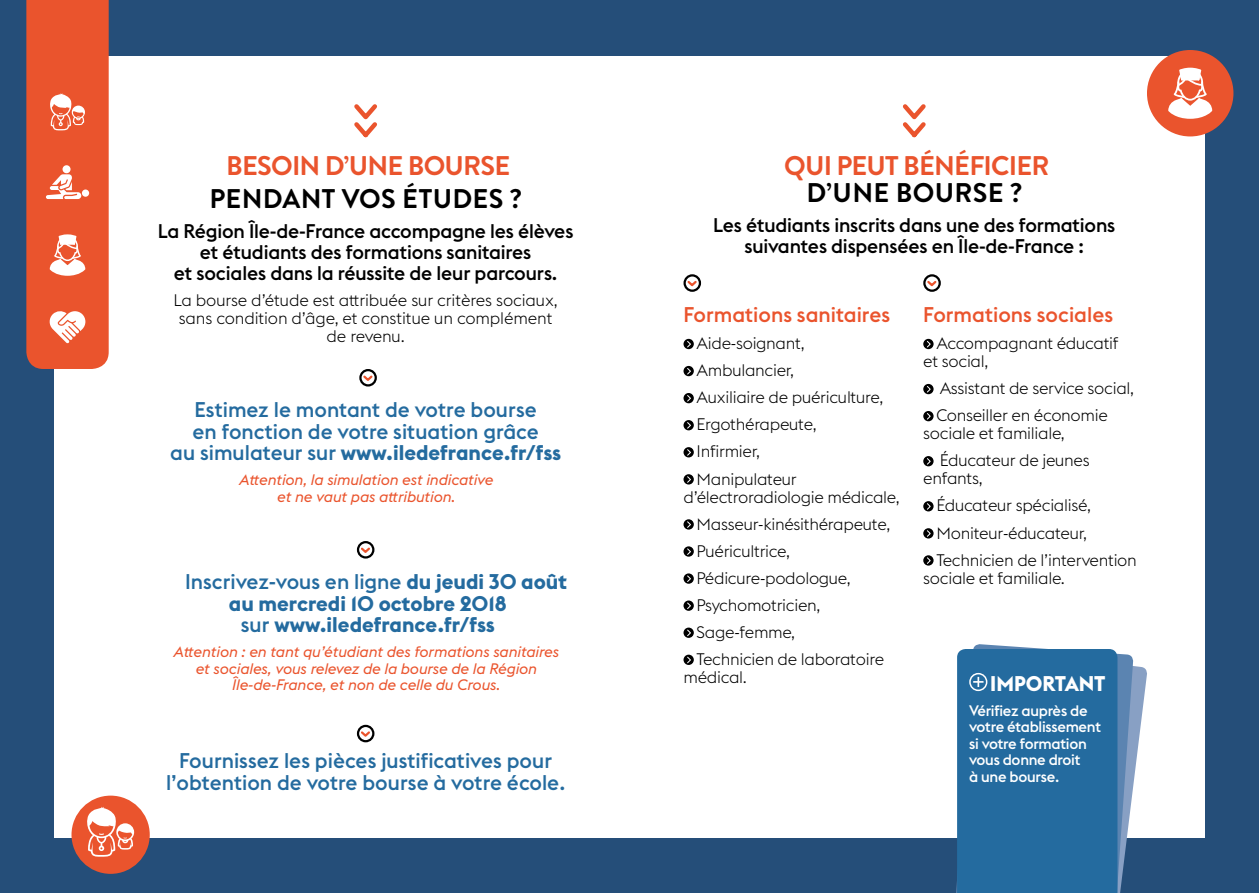
<style>
.page{position:relative;width:1259px;height:893px;background:#254e79}
.page>*{position:absolute;margin:0;border:0;box-sizing:border-box;transform-origin:0 0}
.t1{font:700 27px "Brandon Grotesque";letter-spacing:-.03em;color:#ea542d}
.t2{font:700 27px "Brandon Grotesque";letter-spacing:.01em;color:#000}
.t3{font:500 21px/21.8px "Euclid Flex";color:#246b9f;text-align:center}
.t4{font:700 21px "Euclid Flex";color:#246b9f}
.t5{font:500 21px "Euclid Flex";color:#ea542d}
.t6{font:700 21px "Euclid Flex";letter-spacing:-.005em;color:#fff}
.t7{font:500 19.5px/21px "Euclid Flex";letter-spacing:-.01em;color:#000;text-align:center}
.t8{font:300 16.5px/27px "Euclid Flex";letter-spacing:-.02em;color:#000}
.t9{font:italic 15px/16.5px "Euclid Flex";color:#ea542d;text-align:center}
.t10{font:500 15px/16.5px "Euclid Flex";letter-spacing:-.02em;color:#fff}
.s1{font-weight:700}
.s2{font-weight:500}
</style>
<div class="page">
<div style="left:54px;top:56px;width:1151px;height:782px;background:#fff"></div>
<svg style="left:354px;top:104px;width:23px;height:34px"></svg>
<svg style="left:26px;top:0;width:83px;height:369px;background:#ea623f"></svg>
<div style="left:359px;top:369px;width:18px;height:18px;border:2px solid #000;border-radius:50%"></div>
<svg style="left:361px;top:373px;width:13px;height:10px"></svg>
<div style="left:357px;top:541px;width:17px;height:18px;border:2px solid #000;border-radius:50%"></div>
<svg style="left:359px;top:545px;width:13px;height:10px"></svg>
<div style="left:357px;top:725px;width:17px;height:17px;border:2px solid #000;border-radius:50%"></div>
<svg style="left:359px;top:729px;width:13px;height:10px"></svg>
<div style="left:71px;top:796px;width:79px;height:78px;background:#ea542d;border-radius:50%"></div>
<svg style="left:87px;top:807px;width:47px;height:50px"></svg>
<div style="left:1147px;top:50px;width:86px;height:86px;background:#ea542d;border-radius:50%"></div>
<svg style="left:1168px;top:68px;width:44px;height:51px"></svg>
<svg style="left:1133px;top:660px;width:14px;height:127px"></svg>
<svg style="left:956px;top:644px;width:177px;height:249px;background:#2f71a3"></svg>
<div style="left:969px;top:673px;width:18px;height:18px;border:2px solid #fff;border-radius:50%"></div>
<div style="left:923px;top:274px;width:18px;height:18px;border:2px solid #000;border-radius:50%"></div>
<svg style="left:925px;top:279px;width:13px;height:9px"></svg>
<div style="left:923px;top:339px;width:10px;height:10px;background:#000;border-radius:50%"></div>
<svg style="left:927px;top:341px;width:4px;height:7px"></svg>
<div style="left:923px;top:384px;width:10px;height:10px;background:#000;border-radius:50%"></div>
<svg style="left:927px;top:386px;width:4px;height:7px"></svg>
<svg style="left:923px;top:411px;width:10px;height:10px"></svg>
<svg style="left:926px;top:413px;width:5px;height:7px"></svg>
<svg style="left:923px;top:456px;width:10px;height:10px"></svg>
<svg style="left:926px;top:458px;width:5px;height:7px"></svg>
<svg style="left:923px;top:501px;width:10px;height:10px"></svg>
<svg style="left:926px;top:503px;width:5px;height:7px"></svg>
<svg style="left:923px;top:528px;width:10px;height:10px"></svg>
<svg style="left:926px;top:530px;width:5px;height:7px"></svg>
<div style="left:923px;top:555px;width:10px;height:11px;background:#000;border-radius:50%"></div>
<svg style="left:927px;top:557px;width:4px;height:7px"></svg>
<div style="left:683px;top:274px;width:18px;height:18px;border:2px solid #000;border-radius:50%"></div>
<svg style="left:685px;top:279px;width:14px;height:9px"></svg>
<div style="left:683px;top:339px;width:11px;height:10px;background:#000;border-radius:50%"></div>
<svg style="left:687px;top:341px;width:4px;height:7px"></svg>
<div style="left:683px;top:366px;width:11px;height:10px;background:#000;border-radius:50%"></div>
<svg style="left:687px;top:368px;width:4px;height:7px"></svg>
<div style="left:683px;top:393px;width:11px;height:10px;background:#000;border-radius:50%"></div>
<svg style="left:687px;top:395px;width:4px;height:7px"></svg>
<div style="left:683px;top:420px;width:11px;height:10px;background:#000;border-radius:50%"></div>
<svg style="left:687px;top:422px;width:4px;height:7px"></svg>
<div style="left:683px;top:447px;width:11px;height:10px;background:#000;border-radius:50%"></div>
<svg style="left:687px;top:449px;width:4px;height:7px"></svg>
<div style="left:683px;top:474px;width:11px;height:10px;background:#000;border-radius:50%"></div>
<svg style="left:687px;top:476px;width:4px;height:7px"></svg>
<svg style="left:683px;top:519px;width:11px;height:11px"></svg>
<svg style="left:687px;top:521px;width:4px;height:7px"></svg>
<svg style="left:683px;top:546px;width:11px;height:11px"></svg>
<svg style="left:687px;top:548px;width:4px;height:7px"></svg>
<svg style="left:683px;top:573px;width:11px;height:11px"></svg>
<svg style="left:687px;top:575px;width:4px;height:7px"></svg>
<svg style="left:683px;top:600px;width:11px;height:11px"></svg>
<svg style="left:687px;top:602px;width:4px;height:7px"></svg>
<svg style="left:683px;top:628px;width:11px;height:10px"></svg>
<svg style="left:687px;top:629px;width:4px;height:7px"></svg>
<div style="left:683px;top:655px;width:11px;height:10px;background:#000;border-radius:50%"></div>
<svg style="left:687px;top:656px;width:4px;height:7px"></svg>
<svg style="left:903px;top:104px;width:23px;height:34px"></svg>
<h1 class="t1" style="left:226px;top:147px;width:285px">BESOIN D’UNE BOURSE</h1>
<h1 class="t2" style="left:209px;top:180px;width:314px">PENDANT VOS ÉTUDES ?</h1>
<p class="t7" style="left:158px;top:221px;width:417px">La Région Île-de-France accompagne les élèves et étudiants des formations sanitaires<br>et sociales dans la réussite de leur parcours.</p>
<p class="t8" style="left:174px;top:292px;width:386px;line-height:18px;text-align:center">La bourse d’étude est attribuée sur critères sociaux, sans condition d’âge, et constitue un complément de revenu.</p>
<p class="t3" style="left:170px;top:399px;width:392px">Estimez le montant de votre bourse<br>en fonction de votre situation grâce<br>au simulateur sur <span class="s1">www.iledefrance.fr/fss</span></p>
<p class="t9" style="left:238px;top:472px;width:256px">Attention, la simulation est indicative et ne vaut pas attribution.</p>
<p class="t3" style="left:185px;top:571px;width:383px">Inscrivez-vous en ligne <span class="s1">du jeudi 30 août</span></p>
<p class="t4" style="left:229px;top:591px;width:279px">au mercredi 10 octobre 2018</p>
<p class="t4" style="left:241px;top:613px;width:255px"><span class="s2">sur</span> www.iledefrance.fr/fss</p>
<p class="t9" style="left:173px;top:644px;width:387px">Attention : en tant qu’étudiant des formations sanitaires et sociales, vous relevez de la bourse de la Région<br>Île-de-France, et non de celle du Crous.</p>
<p class="t3" style="left:166px;top:750px;width:401px">Fournissez les pièces justificatives pour l’obtention de votre bourse à votre école.</p>
<h1 class="t1" style="left:784px;top:147px;width:267px">QUI PEUT BÉNÉFICIER</h1>
<h1 class="t2" style="left:806px;top:174px;width:217px">D’UNE BOURSE ?</h1>
<p class="t7" style="left:713px;top:215px;width:404px">Les étudiants inscrits dans une des formations suivantes dispensées en Île-de-France :</p>
<p class="t5" style="left:683px;top:303px;width:208px">Formations sanitaires</p>
<p class="t8" style="left:696px;top:330px;width:188px">Aide-soignant,<br>Ambulancier,<br>Auxiliaire de puériculture,<br>Ergothérapeute,<br>Infirmier,<br>Manipulateur</p>
<p class="t8" style="left:696px;top:483px;width:204px;text-indent:-13px">d’électroradiologie médicale,<br>Masseur-kinésithérapeute,<br>Puéricultrice,<br>Pédicure-podologue,<br>Psychomotricien,<br>Sage-femme,<br>Technicien de laboratoire</p>
<p class="t8" style="left:683px;top:664px;width:65px">médical.</p>
<p class="t5" style="left:923px;top:303px;width:191px">Formations sociales</p>
<p class="t8" style="left:923px;top:334px;width:197px;line-height:18px;text-indent:13px">Accompagnant éducatif et social,</p>
<p class="t8" style="left:936px;top:375px;width:199px">Assistant de service social,<br>Conseiller en économie</p>
<p class="t8" style="left:940px;top:420px;width:151px;text-indent:-17px">sociale et familiale,<br>Éducateur de jeunes</p>
<p class="t8" style="left:936px;top:465px;width:202px;text-indent:-13px">enfants,<br>Éducateur spécialisé,<br>Moniteur-éducateur,<br>Technicien de l’intervention</p>
<p class="t8" style="left:923px;top:564px;width:143px">sociale et familiale.</p>
<p class="t6" style="left:990px;top:671px;width:117px">IMPORTANT</p>
<p class="t10" style="left:969px;top:702px;width:133px">Vérifiez auprès de votre établissement si votre formation vous donne droit<br>à une bourse.</p>
</div>
